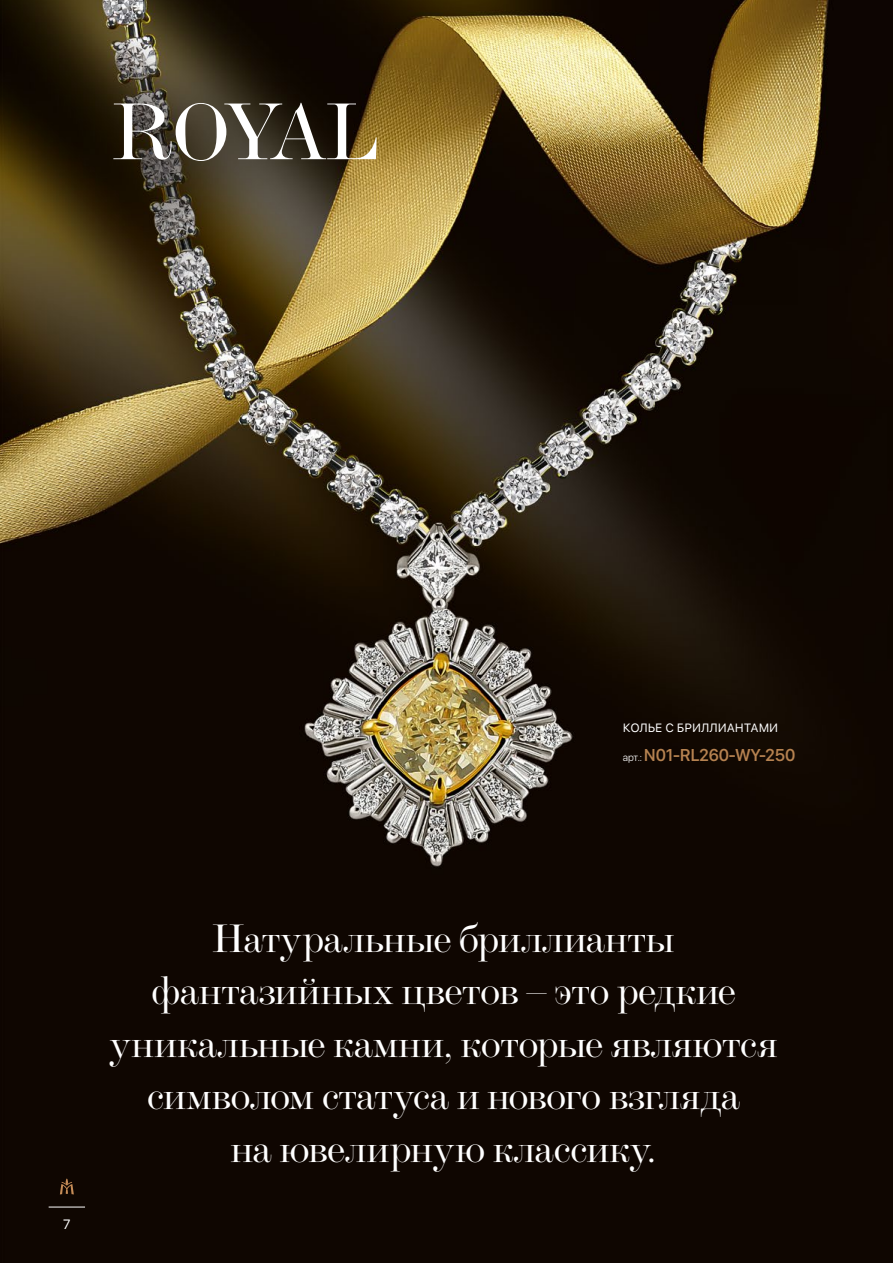
<style>
.page{position:relative;width:893px;height:1263px;background:#fff}
.page>*{position:absolute;margin:0;border:0;box-sizing:border-box;transform-origin:0 0}
.t1{font:82.05px "Baron MT Modern Cyr";letter-spacing:-.035em;color:#fff}
.t2{font:40.5px/52.5px "Baron MT Modern Cyr";color:#fff;text-align:center}
.t3{font:500 18px "SF Compact Display";letter-spacing:-.01em;color:#b68250}
.t4{font:13.5px "SF Pro Display";color:#fff}
.t5{font:12px "SFUI Text";letter-spacing:-.005em;color:#fff}
.s1{font-family:"SF Pro Display";font-weight:300;font-size:10.5px;color:#fff}
</style>
<div class="page">
<img style="left:0;top:0;width:893px;height:1256px">
<hr style="left:49px;top:1207px;width:36px;height:1px;background:#fff">
<svg style="left:60px;top:1178px;width:14px;height:16px"></svg>
<h1 class="t1" style="left:112px;top:89px;width:268px">ROYAL</h1>
<p class="t5" style="left:623px;top:719px;width:157px">КОЛЬЕ C БРИЛЛИАНТАМИ</p>
<p class="t3" style="left:623px;top:744px;width:174px"><span class="s1">арт.:</span> N01-RL260-WY-250</p>
<p class="t4" style="left:63px;top:1216px;width:9px">7</p>
<p class="t2" style="left:110px;top:913px;width:669px">Натуральные бриллианты фантазийных цветов – это редкие уникальные камни, которые являются символом статуса и нового взгляда<br>на ювелирную классику.</p>
</div>
